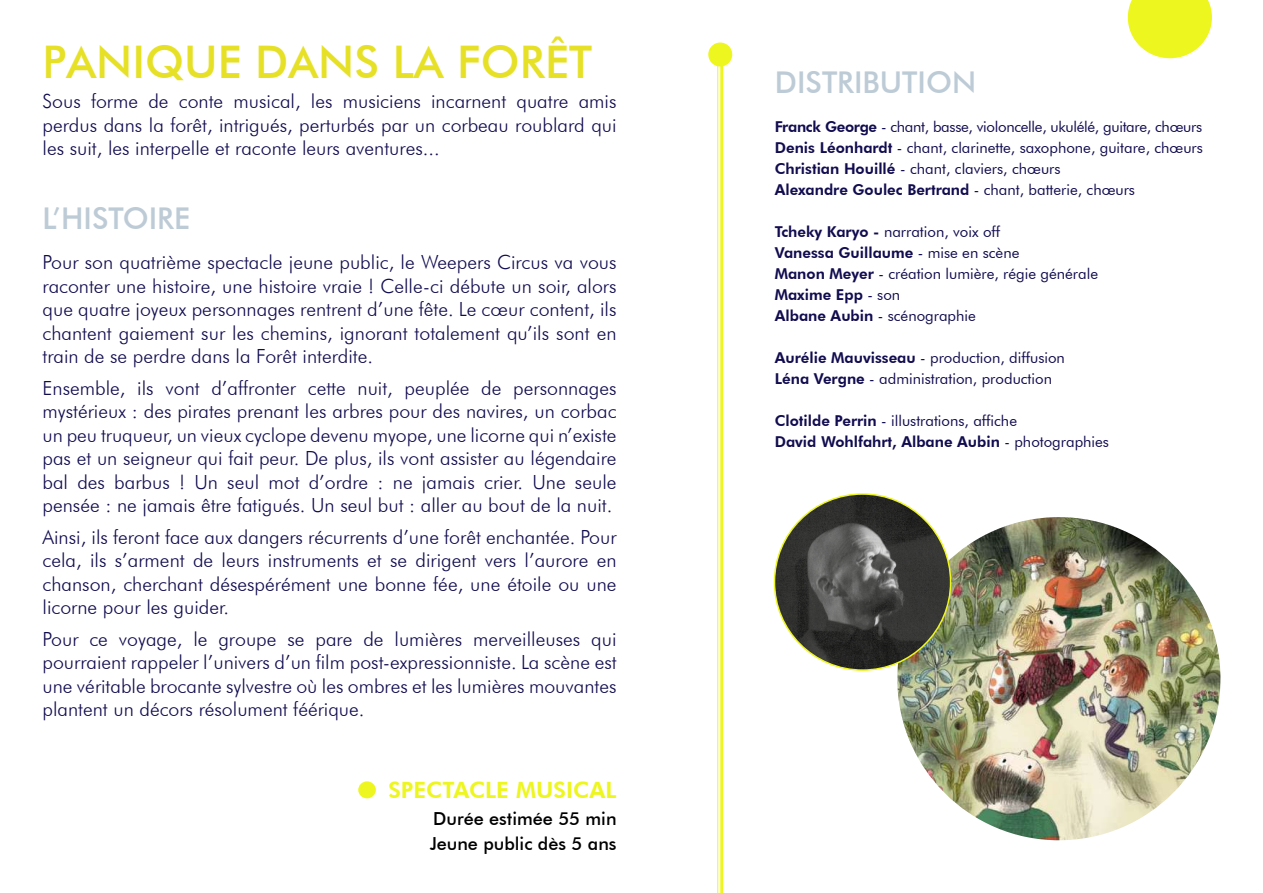
<style>
.page{position:relative;width:1263px;height:893px;background:#fff}
.page>*{position:absolute;margin:0;border:0;box-sizing:border-box;transform-origin:0 0}
.t1{font:500 45px "Futura BT";color:#e6e127}
.t2{font:500 30px "Futura BT";color:#bdcbd6}
.t3{font:800 22.5px "Futura BT";color:#eef620}
.t4{font:300 19.5px/23.4px "Futura BT";color:#110c4f;text-align:justify}
.t5{font:500 18px/25.5px "Futura BT";color:#000}
.t6{font:15px/21px "Futura BT";color:#110c4f}
.t7{font:800 15px/21px "Futura BT";color:#110c4f}
.s1{font-weight:800}
.s2{font-weight:400}
</style>
<div class="page">
<img style="left:897px;top:517px;width:323px;height:323px;border-radius:162px">
<img style="left:774px;top:494px;width:176px;height:176px;border-radius:88px">
<hr style="left:720px;top:55px;width:3px;height:838px;background:#eef620">
<hr style="left:717px;top:55px;width:1px;height:838px;background:#eef620">
<div style="left:708px;top:43px;width:24px;height:24px;background:#eef620;border-radius:50%"></div>
<svg style="left:1128px;top:0;width:84px;height:58px"></svg>
<div style="left:358px;top:781px;width:18px;height:17px;background:#eef620;border-radius:50%"></div>
<h1 class="t1" style="left:43px;top:34px;width:551px">PANIQUE DANS LA FORÊT</h1>
<p class="t4" style="left:43px;top:90px;width:576px">Sous forme de conte musical, les musiciens incarnent quatre amis perdus dans la forêt, intrigués, perturbés par un corbeau roublard qui les suit, les interpelle et raconte leurs aventures...</p>
<h2 class="t2" style="left:43px;top:200px;width:149px">L’HISTOIRE</h2>
<p class="t4" style="left:43px;top:251px;width:576px">Pour son quatrième spectacle jeune public, le Weepers Circus va vous raconter une histoire, une histoire vraie ! Celle-ci débute un soir, alors que quatre joyeux personnages rentrent d’une fête. Le cœur content, ils chantent gaiement sur les chemins, ignorant totalement qu’ils sont en train de se perdre dans la Forêt interdite.</p>
<p class="t4" style="left:43px;top:376px;width:576px">Ensemble, ils vont d’affronter cette nuit, peuplée de personnages mystérieux : des pirates prenant les arbres pour des navires, un corbac un peu truqueur, un vieux cyclope devenu myope, une licorne qui n’existe pas et un seigneur qui fait peur. De plus, ils vont assister au légendaire bal des barbus ! Un seul mot d’ordre : ne jamais crier. Une seule pensée : ne jamais être fatigués. Un seul but : aller au bout de la nuit.</p>
<p class="t4" style="left:43px;top:525px;width:576px">Ainsi, ils feront face aux dangers récurrents d’une forêt enchantée. Pour cela, ils s’arment de leurs instruments et se dirigent vers l’aurore en chanson, cherchant désespérément une bonne fée, une étoile ou une licorne pour les guider.</p>
<p class="t4" style="left:43px;top:627px;width:576px">Pour ce voyage, le groupe se pare de lumières merveilleuses qui pourraient rappeler l’univers d’un film post-expressionniste. La scène est une véritable brocante sylvestre où les ombres et les lumières mouvantes plantent un décors résolument féérique.</p>
<p class="t3" style="left:388px;top:777px;width:230px">SPECTACLE MUSICAL</p>
<p class="t5" style="left:430px;top:806px;width:188px">Durée estimée 55 min<br>Jeune public dès 5 ans</p>
<h2 class="t2" style="left:775px;top:64px;width:203px">DISTRIBUTION</h2>
<p class="t6" style="left:775px;top:116px;width:430px"><span class="s1">Franck George</span> - chant, basse, violoncelle, ukulélé, guitare, chœurs <span class="s1">Denis Léonhardt</span> - chant, clarinette, saxophone, guitare, chœurs <span class="s1">Christian Houillé</span> - chant, claviers, chœurs<br><span class="s1">Alexandre Goulec Bertrand</span> - chant, batterie, chœurs</p>
<p class="t6" style="left:775px;top:221px;width:325px"><span class="s1">Tcheky Karyo -</span> narration, voix off<br><span class="s1">Vanessa Guillaume</span> - mise en scène<br><span class="s1">Manon Meyer</span> - création lumière, régie générale<br><span class="s1">Maxime Epp</span> - son<br><span class="s1">Albane Aubin</span> - scénographie</p>
<p class="t6" style="left:775px;top:347px;width:292px"><span class="s1">Aurélie Mauvisseau</span> - production, diffusion<br><span class="s1">Léna Vergne</span> - administration, production</p>
<p class="t7" style="left:775px;top:410px;width:336px">Clotilde Perrin <span class="s2">- illustrations, affiche<br></span>David Wohlfahrt, Albane Aubin <span class="s2">- photographies</span></p>
</div>
